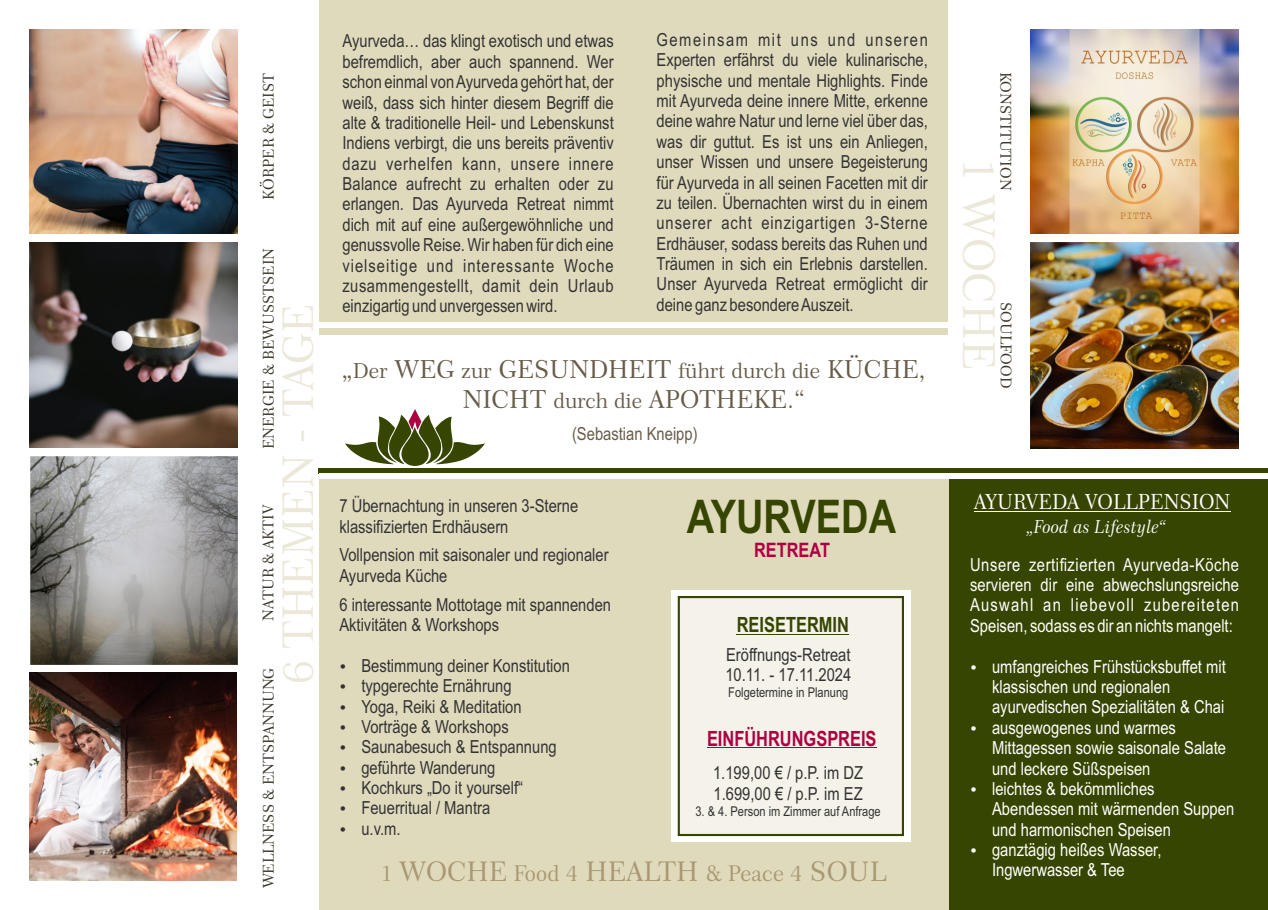
<style>
.page{position:relative;width:1268px;height:910px;background:#fff}
.page>*{position:absolute;margin:0;border:0;box-sizing:border-box;transform-origin:0 0}
.t1{font:700 46.35px "Arial Narrow";color:#364601}
.t2{font:44.25px "Century 751 BT Roman B";color:#ece8d9}
.t3{font:42.6px "Century 751 BT Roman B";color:#ece8d9}
.t4{font:27.3px "Century 751 BT Roman B";color:#a99871}
.t5{font:24.9px/30px "Century 751 BT Roman B";color:#685c49;text-align:center}
.t6{font:21px "Century 751 BT Roman B";color:#fff;scale:.95 1}
.t7{font:700 21px "Arial Narrow";color:#ad0041;scale:.95 1}
.t8{font:700 21px "Arial Narrow";color:#364601;scale:.95 1}
.t9{font:700 19.95px "Arial Narrow";color:#ad0041}
.t10{font:18px/20.4px "Arial Narrow";color:#333}
.t11{font:18px/20.4px "Arial Narrow";color:#fff}
.t12{font:18px "Arial Narrow";color:#685c49}
.t13{font:18px "Century 751 BT Italic B";color:#fff;scale:.95 1}
.t14{font:15px "Century 751 BT Roman B";color:#3c3529}
.t15{font:13.5px "Arial Narrow";color:#333}
.s1{font-size:20.85px}
.s2{font-size:21.75px}
</style>
<div class="page">
<div style="left:319px;top:0;width:630px;height:348px;background:#e0dabd"></div>
<div style="left:319px;top:336px;width:629px;height:132px;background:#fff"></div>
<div style="left:319px;top:468px;width:630px;height:442px;background:#e0dabd"></div>
<div style="left:948px;top:0;width:319px;height:459px;background:#fff"></div>
<img style="left:1030px;top:242px;width:208px;height:207px">
<div style="left:948px;top:468px;width:319px;height:442px;background:#364601"></div>
<img style="left:30px;top:29px;width:208px;height:205px">
<img style="left:30px;top:673px;width:207px;height:207px">
<img style="left:30px;top:456px;width:207px;height:208px">
<img style="left:30px;top:242px;width:207px;height:205px">
<div style="left:319px;top:322px;width:630px;height:6px;background:#fff"></div>
<div style="left:319px;top:468px;width:630px;height:6px;background:#364601"></div>
<hr style="left:973px;top:511px;width:256px;height:1px;background:#fff">
<svg style="left:345px;top:409px;width:140px;height:57px"></svg>
<div style="left:319px;top:474px;width:948px;height:5px;background:#fff"></div>
<img style="left:1030px;top:30px;width:207px;height:204px">
<div style="left:671px;top:590px;width:239px;height:252px;background:#fff"></div>
<div style="left:677px;top:596px;width:227px;height:241px;background:#f5f2e9"></div>
<hr style="left:736px;top:634px;width:112px;height:1px;background:#364601">
<hr style="left:707px;top:747px;width:169px;height:1px;background:#ad0041">
<p class="t14" style="left:262px;top:200px;width:128px;rotate:-90deg">KÖRPER &amp; GEIST</p>
<p class="t14" style="left:262px;top:449px;width:203px;rotate:-90deg">ENERGIE &amp; BEWUSSTSEIN</p>
<h3 class="t3" style="left:281px;top:684px;width:382px;rotate:-90deg">6 THEMEN - TAGE</h3>
<p class="t14" style="left:262px;top:621px;width:118px;rotate:-90deg">NATUR &amp; AKTIV</p>
<p class="t14" style="left:262px;top:888px;width:222px;rotate:-90deg">WELLNESS &amp; ENTSPANNUNG</p>
<p class="t10" style="left:656px;top:31px;width:273px;text-align:justify">Gemeinsam mit uns und unseren Experten erfährst du viele kulinarische, physische und mentale Highlights. Finde mit Ayurveda deine innere Mitte, erkenne deine wahre Natur und lerne viel über das, was dir guttut. Es ist uns ein Anliegen, unser Wissen und unsere Begeisterung für Ayurveda in all seinen Facetten mit dir zu teilen. Übernachten wirst du in einem unserer acht einzigartigen 3-Sterne Erdhäuser, sodass bereits das Ruhen und Träumen in sich ein Erlebnis darstellen.<br>Unser Ayurveda Retreat ermöglicht dir deine ganz besondere Auszeit.</p>
<p class="t10" style="left:342px;top:33px;width:273px;text-align:justify">Ayurveda… das klingt exotisch und etwas befremdlich, aber auch spannend. Wer schon einmal von Ayurveda gehört hat, der weiß, dass sich hinter diesem Begriff die alte &amp; traditionelle Heil- und Lebenskunst Indiens verbirgt, die uns bereits präventiv dazu verhelfen kann, unsere innere Balance aufrecht zu erhalten oder zu erlangen. Das Ayurveda Retreat nimmt dich mit auf eine außergewöhnliche und genussvolle Reise. Wir haben für dich eine vielseitige und interessante Woche zusammengestellt, damit dein Urlaub einzigartig und unvergessen wird.</p>
<h3 class="t5" style="left:342px;top:357px;width:585px">„<span class="s1">Der</span> WEG <span class="s1">zur</span> GESUNDHEIT <span class="s1">führt durch die</span> KÜCHE,<br>NICHT <span class="s1">durch die</span> APOTHEKE.“</h3>
<p class="t12" style="left:572px;top:427px;width:127px">(Sebastian Kneipp)</p>
<p class="t10" style="left:339px;top:497px;width:240px">7 Übernachtung in unseren 3-Sterne klassifizierten Erdhäusern</p>
<p class="t10" style="left:339px;top:547px;width:271px">Vollpension mit saisonaler und regionaler<br>Ayurveda Küche</p>
<p class="t10" style="left:339px;top:596px;width:273px">6 interessante Mottotage mit spannenden<br>Aktivitäten &amp; Workshops</p>
<p class="t10" style="left:339px;top:657px;width:232px">• Bestimmung deiner Konstitution</p>
<p class="t10" style="left:339px;top:677px;width:174px">• typgerechte Ernährung</p>
<p class="t10" style="left:339px;top:698px;width:184px">• Yoga, Reiki &amp; Meditation</p>
<p class="t10" style="left:339px;top:718px;width:171px">• Vorträge &amp; Workshops</p>
<p class="t10" style="left:339px;top:738px;width:219px">• Saunabesuch &amp; Entspannung</p>
<p class="t10" style="left:339px;top:759px;width:158px">• geführte Wanderung</p>
<p class="t10" style="left:339px;top:779px;width:185px">• Kochkurs „Do it yourself“</p>
<p class="t10" style="left:339px;top:800px;width:152px">• Feuerritual / Mantra</p>
<p class="t10" style="left:339px;top:820px;width:63px">• u.v.m.</p>
<h1 class="t1" style="left:686px;top:499px;width:211px">AYURVEDA</h1>
<p class="t9" style="left:754px;top:543px;width:77px">RETREAT</p>
<p class="t8" style="left:736px;top:617px;width:119px">REISETERMIN</p>
<p class="t10" style="left:725px;top:646px;width:127px">Eröffnungs-Retreat<br>10.11. - 17.11.2024</p>
<p class="t15" style="left:728px;top:688px;width:121px">Folgetermine in Planung</p>
<p class="t7" style="left:707px;top:730px;width:180px">EINFÜHRUNGSPREIS</p>
<p class="t10" style="left:713px;top:764px;width:151px">1.199,00 € / p.P. im DZ<br>1.699,00 € / p.P. im EZ</p>
<p class="t15" style="left:695px;top:806px;width:187px">3. &amp; 4. Person im Zimmer auf Anfrage</p>
<h3 class="t4" style="left:381px;top:861px;width:507px"><span class="s2">1</span> WOCHE <span class="s2">Food 4</span> HEALTH <span class="s2">&amp; Peace 4</span> SOUL</h3>
<p class="t14" style="left:1011px;top:72px;width:120px;rotate:90deg">KONSTITUTION</p>
<h2 class="t2" style="left:996px;top:158px;width:214px;rotate:90deg">1 WOCHE</h2>
<p class="t14" style="left:1012px;top:302px;width:88px;rotate:90deg">SOULFOOD</p>
<p class="t6" style="left:973px;top:493px;width:271px">AYURVEDA VOLLPENSION</p>
<p class="t13" style="left:1026px;top:519px;width:149px">„Food as Lifestyle“</p>
<p class="t11" style="left:969px;top:556px;width:270px;text-align:justify">Unsere zertifizierten Ayurveda-Köche servieren dir eine abwechslungsreiche Auswahl an liebevoll zubereiteten Speisen, sodass es dir an nichts mangelt:</p>
<p class="t11" style="left:991px;top:658px;width:235px;text-indent:-22px">• umfangreiches Frühstücksbuffet mit klassischen und regionalen ayurvedischen Spezialitäten &amp; Chai</p>
<p class="t11" style="left:991px;top:719px;width:235px;text-indent:-22px">• ausgewogenes und warmes<br>Mittagessen sowie saisonale Salate und leckere Süßspeisen</p>
<p class="t11" style="left:991px;top:780px;width:244px;text-indent:-22px">• leichtes &amp; bekömmliches<br>Abendessen mit wärmenden Suppen und harmonischen Speisen</p>
<p class="t11" style="left:991px;top:841px;width:171px;text-indent:-22px">• ganztägig heißes Wasser,<br>Ingwerwasser &amp; Tee</p>
</div>
